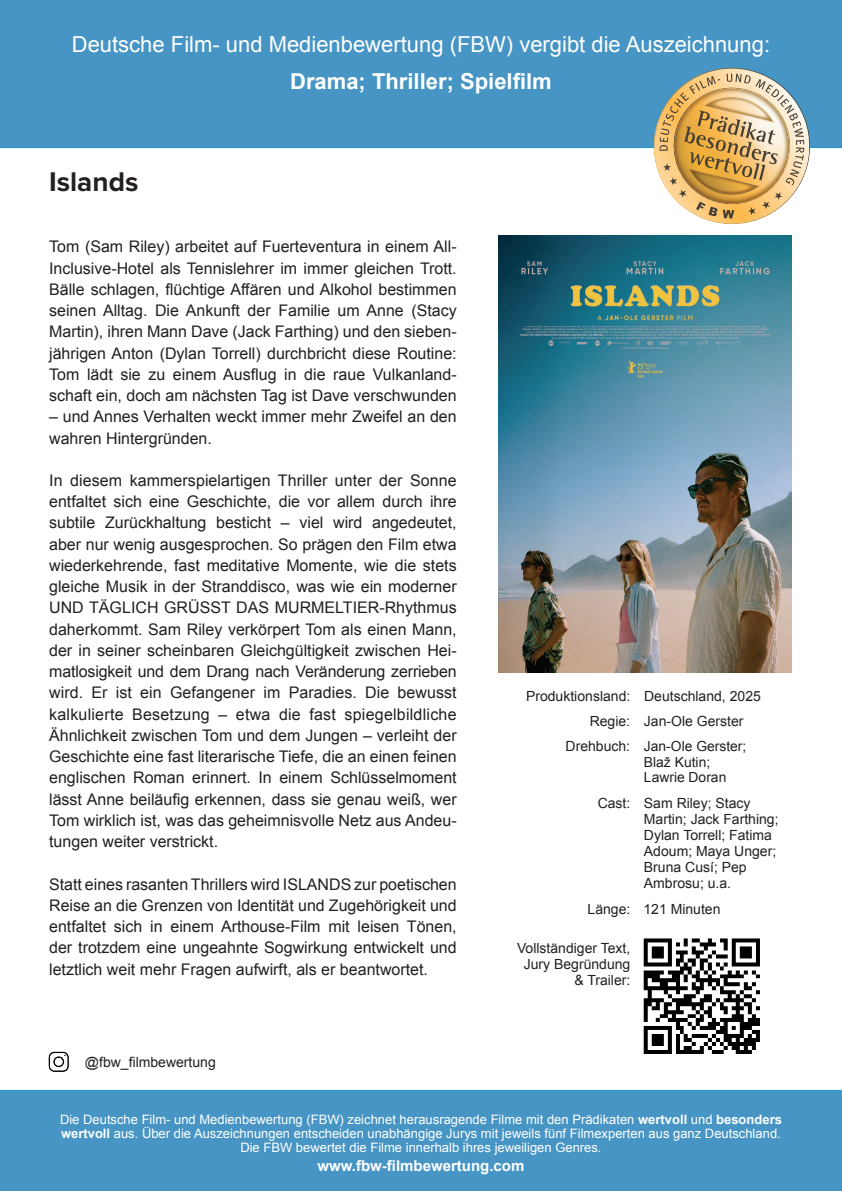
<style>
.page{position:relative;width:842px;height:1191px;background:#fff}
.page>*{position:absolute;margin:0;border:0;box-sizing:border-box;transform-origin:0 0}
.t1{font:700 28px "Proxima Nova";color:#231f20}
.t2{font:22px "Arial";color:#fff}
.t3{font:700 22px "Arial";color:#fff}
.t4{font:16px/21.2px "Arial";color:#231f20;text-align:justify}
.t5{font:700 15px "Arial";color:#fff}
.t6{font:14px/16px "Arial";color:#231f20}
.t7{font:13.9px/15.8px "Arial";color:#231f20}
.t8{font:13px/13.9px "Arial";color:#fff;text-align:center}
.s1{font-weight:700}
</style>
<div class="page">
<div style="left:0;top:0;width:842px;height:148px;background:#4795c4"></div>
<div style="left:0;top:1089px;width:842px;height:102px;background:#4795c4"></div>
<svg style="left:646px;top:61px;width:172px;height:164px;background:#c4b896"></svg>
<img style="left:48px;top:1051px;width:21px;height:21px">
<img style="left:499px;top:236px;width:292px;height:436px">
<img style="left:643px;top:938px;width:117px;height:116px">
<h2 class="t2" style="left:72px;top:30px;width:700px">Deutsche Film- und Medienbewertung (FBW) vergibt die Auszeichnung:</h2>
<h2 class="t3" style="left:290px;top:67px;width:263px">Drama; Thriller; Spielfilm</h2>
<h1 class="t1" style="left:49px;top:160px;width:91px">Islands</h1>
<p class="t4" style="left:49px;top:236px;width:409px">Tom (Sam Riley) arbeitet auf Fuerteventura in einem All-Inclusive-Hotel als Tennislehrer im immer gleichen Trott.<br>Bälle schlagen, flüchtige Affären und Alkohol bestimmen seinen Alltag. Die Ankunft der Familie um Anne (Stacy Martin), ihren Mann Dave (Jack Farthing) und den sieben&shy;jährigen Anton (Dylan Torrell) durchbricht diese Routine:<br>Tom lädt sie zu einem Ausflug in die raue Vulkanland&shy;schaft ein, doch am nächsten Tag ist Dave verschwunden</p>
<p class="t4" style="left:49px;top:406px;width:409px">– und Annes Verhalten weckt immer mehr Zweifel an den wahren Hintergründen.</p>
<p class="t4" style="left:49px;top:470px;width:409px">In diesem kammerspielartigen Thriller unter der Sonne entfaltet sich eine Geschichte, die vor allem durch ihre subtile Zurückhaltung besticht – viel wird angedeutet, aber nur wenig ausgesprochen. So prägen den Film etwa wiederkehrende, fast meditative Momente, wie die stets gleiche Musik in der Stranddisco, was wie ein moderner UND TÄGLICH GRÜSST DAS MURMELTIER-Rhythmus daherkommt. Sam Riley verkörpert Tom als einen Mann, der in seiner scheinbaren Gleichgültigkeit zwischen Hei&shy;matlosigkeit und dem Drang nach Veränderung zerrieben wird. Er ist ein Gefangener im Paradies. Die bewusst kalkulierte Besetzung – etwa die fast spiegelbildliche Ähnlichkeit zwischen Tom und dem Jungen – verleiht der Geschichte eine fast literarische Tiefe, die an einen feinen englischen Roman erinnert. In einem Schlüsselmoment lässt Anne beiläufig erkennen, dass sie genau weiß, wer Tom wirklich ist, was das geheimnisvolle Netz aus Andeu&shy;tungen weiter verstrickt.</p>
<p class="t4" style="left:49px;top:873px;width:409px">Statt eines rasanten Thrillers wird ISLANDS zur poetischen Reise an die Grenzen von Identität und Zugehörigkeit und entfaltet sich in einem Arthouse-Film mit leisen Tönen, der trotzdem eine ungeahnte Sogwirkung entwickelt und letztlich weit mehr Fragen aufwirft, als er beantwortet.</p>
<p class="t6" style="left:85px;top:1054px;width:132px">@fbw_filmbewertung</p>
<p class="t6" style="left:590px;top:684px;width:173px;line-height:24.6px;text-indent:54px">Deutschland, 2025<br>Regie: Jan-Ole Gerster</p>
<p class="t6" style="left:526px;top:688px;width:106px">Produktionsland:</p>
<p class="t6" style="left:566px;top:738px;width:66px">Drehbuch:</p>
<p class="t7" style="left:644px;top:738px;width:104px">Jan-Ole Gerster;<br>Blaž Kutin;<br>Lawrie Doran</p>
<p class="t6" style="left:598px;top:795px;width:34px">Cast:</p>
<p class="t6" style="left:644px;top:795px;width:136px">Sam Riley; Stacy<br>Martin; Jack Farthing;<br>Dylan Torrell; Fatima<br>Adoum; Maya Unger;<br>Bruna Cusí; Pep<br>Ambrosu; u.a.</p>
<p class="t6" style="left:588px;top:901px;width:134px">Länge: 121 Minuten</p>
<p class="t6" style="left:517px;top:940px;width:115px;text-align:right">Vollständiger Text,<br>Jury Begründung &amp; Trailer:</p>
<p class="t8" style="left:60px;top:1112px;width:723px">Die Deutsche Film- und Medienbewertung (FBW) zeichnet herausragende Filme mit den Prädikaten <span class="s1">wertvoll</span> und <span class="s1">besonders wertvoll</span> aus. Über die Auszeichnungen entscheiden unabhängige Jurys mit jeweils fünf Filmexperten aus ganz Deutschland.<br>Die FBW bewertet die Filme innerhalb ihres jeweiligen Genres.</p>
<p class="t5" style="left:317px;top:1155px;width:208px">www.fbw-filmbewertung.com</p>
</div>
